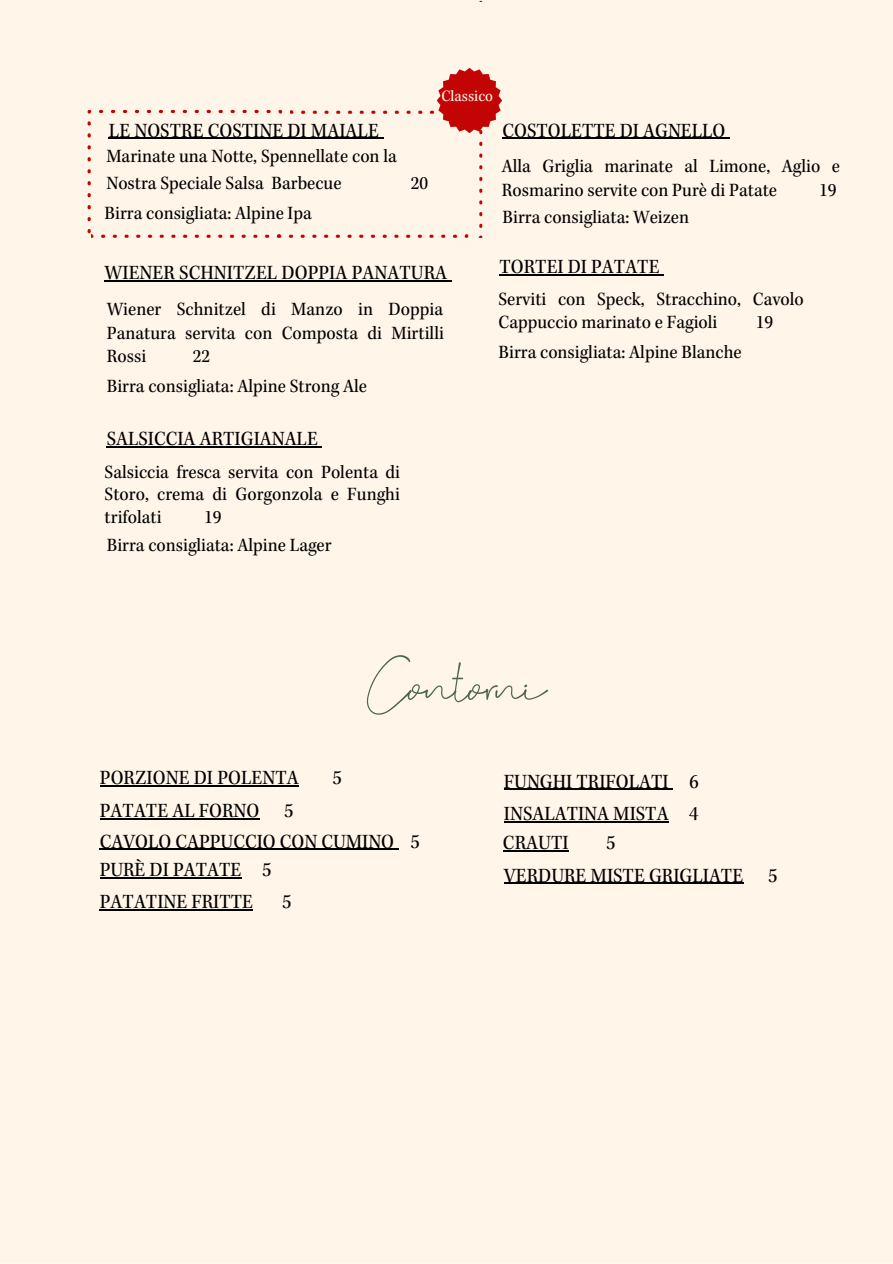
<style>
.page{position:relative;width:893px;height:1264px;background:#fff}
.page>*{position:absolute;margin:0;border:0;box-sizing:border-box;transform-origin:0 0}
.t1{font:74.25px "Suddenly DEMO";letter-spacing:-.005em;color:#4d644d}
.t2{font:21px "Kepler Std Scn";color:#000}
.t3{font:19.5px/23.5px "Kepler Std Scn";color:#000}
.t4{font:16.5px "Kepler Std Scn";color:#fff5e9}
</style>
<div class="page">
<div style="left:0;top:0;width:892px;height:1262px;background:#fff5e9"></div>
<svg style="left:88px;top:110px;width:194px;height:124px"></svg>
<div style="left:91px;top:205px;width:399px;height:51px;background:#fff5e9"></div>
<img style="left:91px;top:234px;width:378px;height:4px">
<div style="left:102px;top:119px;width:360px;height:80px;background:#fff5e9"></div>
<img style="left:291px;top:110px;width:144px;height:4px">
<hr style="left:109px;top:138px;width:270px;height:1px;background:#000">
<img style="left:478px;top:0;width:5px;height:238px">
<div style="left:401px;top:2px;width:178px;height:103px;background:#fff5e9"></div>
<hr style="left:100px;top:877px;width:141px;height:1px;background:#000">
<hr style="left:100px;top:818px;width:159px;height:1px;background:#000">
<hr style="left:100px;top:848px;width:294px;height:1px;background:#000">
<hr style="left:100px;top:785px;width:199px;height:1px;background:#000">
<hr style="left:503px;top:850px;width:65px;height:1px;background:#000">
<hr style="left:504px;top:788px;width:164px;height:1px;background:#000">
<hr style="left:100px;top:909px;width:153px;height:1px;background:#000">
<hr style="left:504px;top:821px;width:164px;height:1px;background:#000">
<hr style="left:504px;top:882px;width:239px;height:2px;background:#000">
<hr style="left:105px;top:280px;width:342px;height:1px;background:#000">
<hr style="left:107px;top:446px;width:211px;height:1px;background:#000">
<svg style="left:437px;top:68px;width:65px;height:65px"></svg>
<hr style="left:499px;top:274px;width:160px;height:2px;background:#000">
<hr style="left:502px;top:138px;width:223px;height:1px;background:#000">
<p class="t2" style="left:109px;top:122px;width:271px">LE NOSTRE COSTINE DI MAIALE</p>
<p class="t3" style="left:106px;top:145px;width:292px;line-height:27px">Marinate una Notte, Spennellate con la<br>Nostra Speciale Salsa Barbecue</p>
<p class="t3" style="left:105px;top:203px;width:208px">Birra consigliata: Alpine Ipa</p>
<p class="t3" style="left:411px;top:173px;width:19px">20</p>
<p class="t4" style="left:441px;top:90px;width:53px">Classico</p>
<p class="t2" style="left:502px;top:122px;width:224px">COSTOLETTE DI AGNELLO</p>
<p class="t3" style="left:501px;top:156px;width:339px">Alla Griglia marinate al Limone, Aglio e<br>Rosmarino servite con Purè di Patate</p>
<p class="t3" style="left:819px;top:180px;width:19px">19</p>
<p class="t3" style="left:502px;top:208px;width:188px">Birra consigliata: Weizen</p>
<p class="t2" style="left:105px;top:264px;width:344px">WIENER SCHNITZEL DOPPIA PANATURA</p>
<p class="t3" style="left:107px;top:299px;width:338px;text-align:justify">Wiener Schnitzel di Manzo in Doppia Panatura servita con Composta di Mirtilli Rossi</p>
<p class="t3" style="left:193px;top:347px;width:19px">22</p>
<p class="t3" style="left:107px;top:376px;width:262px">Birra consigliata: Alpine Strong Ale</p>
<p class="t2" style="left:107px;top:430px;width:212px">SALSICCIA ARTIGIANALE</p>
<p class="t3" style="left:105px;top:462px;width:297px;line-height:22.5px;text-align:justify">Salsiccia fresca servita con Polenta di Storo, crema di Gorgonzola e Funghi trifolati</p>
<p class="t3" style="left:204px;top:507px;width:19px">19</p>
<p class="t3" style="left:107px;top:535px;width:226px">Birra consigliata: Alpine Lager</p>
<p class="t2" style="left:499px;top:259px;width:161px">TORTEI DI PATATE</p>
<p class="t3" style="left:498px;top:289px;width:307px">Serviti con Speck, Stracchino, Cavolo<br>Cappuccio marinato e Fagioli</p>
<p class="t3" style="left:755px;top:312px;width:19px">19</p>
<p class="t3" style="left:498px;top:342px;width:244px">Birra consigliata: Alpine Blanche</p>
<p class="t2" style="left:100px;top:769px;width:200px">PORZIONE DI POLENTA</p>
<p class="t2" style="left:332px;top:769px;width:11px">5</p>
<p class="t1" style="left:367px;top:648px;width:181px">Contorni</p>
<p class="t2" style="left:504px;top:773px;width:196px">FUNGHI TRIFOLATI 6</p>
<p class="t2" style="left:100px;top:802px;width:195px">PATATE AL FORNO 5</p>
<p class="t2" style="left:100px;top:832px;width:321px">CAVOLO CAPPUCCIO CON CUMINO 5</p>
<p class="t2" style="left:100px;top:861px;width:173px">PURÈ DI PATATE 5</p>
<p class="t2" style="left:100px;top:893px;width:155px">PATATINE FRITTE</p>
<p class="t2" style="left:282px;top:893px;width:11px">5</p>
<p class="t2" style="left:504px;top:805px;width:196px">INSALATINA MISTA 4</p>
<p class="t2" style="left:503px;top:834px;width:67px">CRAUTI</p>
<p class="t2" style="left:606px;top:834px;width:11px">5</p>
<p class="t2" style="left:504px;top:867px;width:275px">VERDURE MISTE GRIGLIATE 5</p>
</div>
